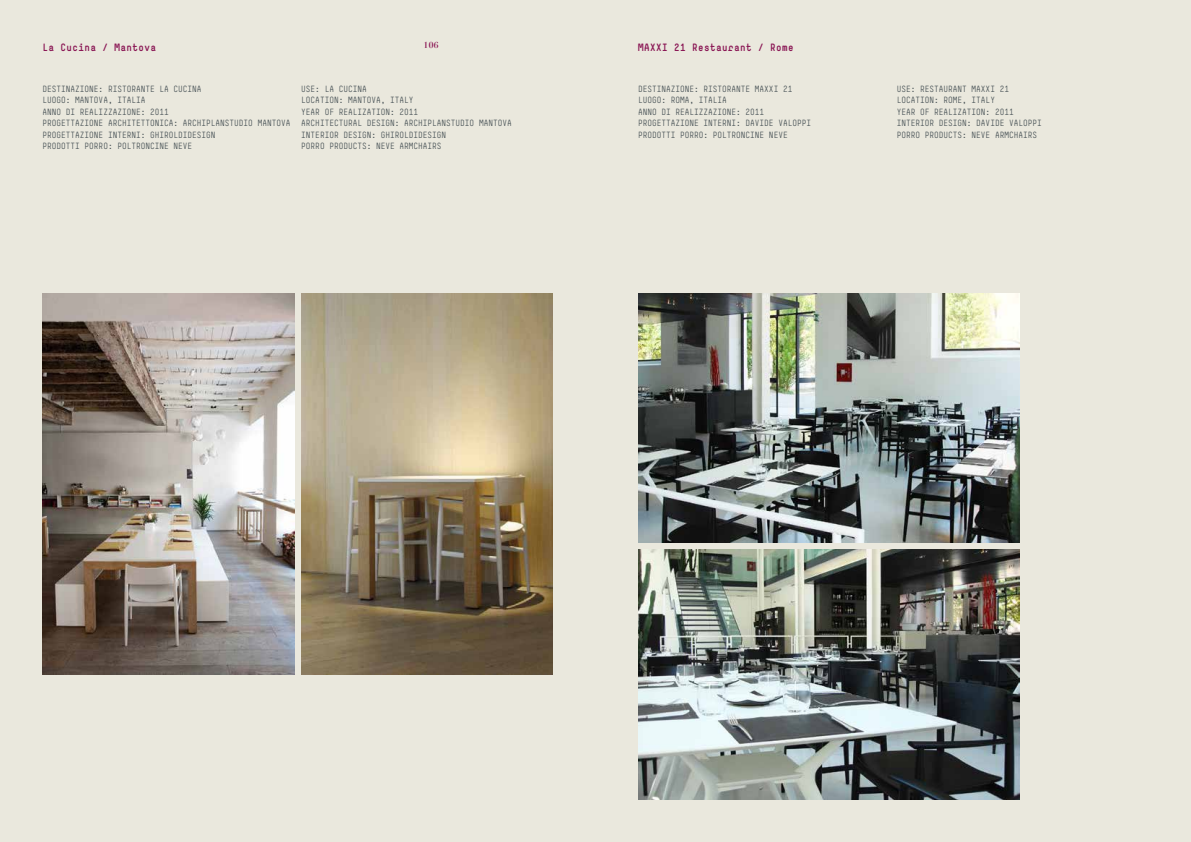
<style>
.page{position:relative;width:1191px;height:842px;background:#eae8dd}
.page>*{position:absolute;margin:0;border:0;box-sizing:border-box;transform-origin:0 0}
.t1{font:700 10px "Simple";letter-spacing:.05em;color:#8a1654}
.t2{font:8.5px/11.5px "Simple";color:#495357}
.t3{font:700 8.5px "Didot LT";color:#8a1654}
</style>
<div class="page">
<img style="left:43px;top:293px;width:251px;height:381px">
<img style="left:301px;top:293px;width:252px;height:381px">
<img style="left:638px;top:293px;width:381px;height:250px">
<img style="left:638px;top:550px;width:381px;height:249px">
<p class="t1" style="left:43px;top:41px;width:115px">La Cucina / Mantova</p>
<p class="t3" style="left:423px;top:40px;width:17px">106</p>
<p class="t1" style="left:638px;top:41px;width:157px">MAXXI 21 Restaurant / Rome</p>
<p class="t2" style="left:43px;top:83px;width:249px">DESTINAZIONE: RISTORANTE LA CUCINA<br>LUOGO: MANTOVA, ITALIA<br>ANNO DI REALIZZAZIONE: 2011<br>PROGETTAZIONE ARCHITETTONICA: ARCHIPLANSTUDIO MANTOVA PROGETTAZIONE INTERNI: GHIROLDIDESIGN<br>PRODOTTI PORRO: POLTRONCINE NEVE</p>
<p class="t2" style="left:301px;top:83px;width:212px">USE: LA CUCINA<br>LOCATION: MANTOVA, ITALY<br>YEAR OF REALIZATION: 2011<br>ARCHITECTURAL DESIGN: ARCHIPLANSTUDIO MANTOVA<br>INTERIOR DESIGN: GHIROLDIDESIGN<br>PORRO PRODUCTS: NEVE ARMCHAIRS</p>
<p class="t2" style="left:638px;top:83px;width:174px">DESTINAZIONE: RISTORANTE MAXXI 21<br>LUOGO: ROMA, ITALIA<br>ANNO DI REALIZZAZIONE: 2011<br>PROGETTAZIONE INTERNI: DAVIDE VALOPPI<br>PRODOTTI PORRO: POLTRONCINE NEVE</p>
<p class="t2" style="left:896px;top:83px;width:146px">USE: RESTAURANT MAXXI 21<br>LOCATION: ROME, ITALY<br>YEAR OF REALIZATION: 2011<br>INTERIOR DESIGN: DAVIDE VALOPPI<br>PORRO PRODUCTS: NEVE ARMCHAIRS</p>
</div>
